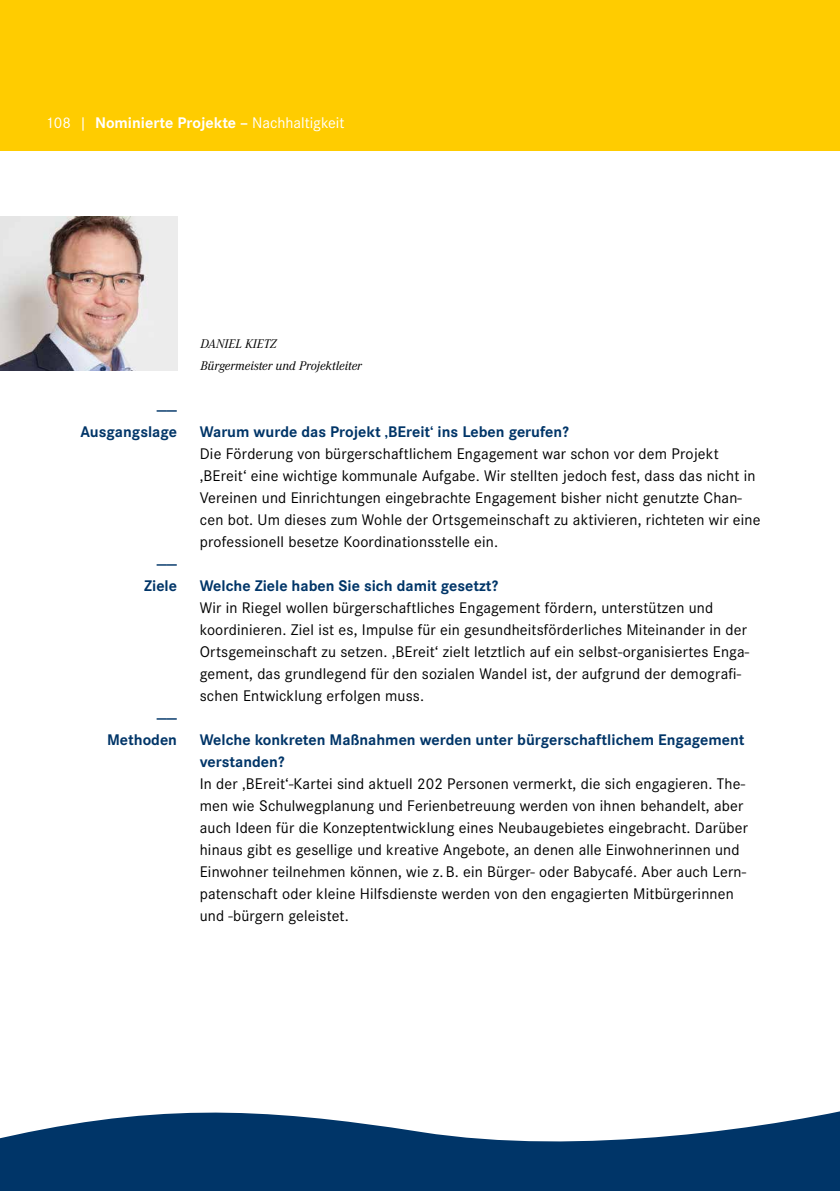
<style>
.page{position:relative;width:840px;height:1191px;background:#fff}
.page>*{position:absolute;margin:0;border:0;box-sizing:border-box;transform-origin:0 0}
.t1{font:16px/22px "Corporate S";letter-spacing:.01em;color:#000}
.t2{font:700 16px/22px "Corporate S";color:#003568;text-align:right}
.t3{font:700 16px "Corporate S";color:#fff}
.t4{font:italic 13px/22px "Corporate A";color:#000}
.s1{font-weight:400}
</style>
<div class="page">
<img style="left:0;top:216px;width:177px;height:154px">
<div style="left:0;top:0;width:839px;height:150px;background:#fc0"></div>
<svg style="left:0;top:1111px;width:839px;height:80px;fill:#003568"></svg>
<p class="t3" style="left:45px;top:114px;width:300px"><span class="s1">108 |</span> Nominierte Projekte – <span class="s1">Nachhaltigkeit</span></p>
<p class="t2" style="left:80px;top:398px;width:98px">——<br>Ausgangslage</p>
<p class="t2" style="left:144px;top:552px;width:34px">——<br>Ziele</p>
<p class="t2" style="left:107px;top:706px;width:71px">——<br>Methoden</p>
<p class="t4" style="left:200px;top:333px;width:163px">Daniel Kietz<br>Bürgermeister und Projektleiter</p>
<p class="t2" style="left:200px;top:420px;width:370px">Warum wurde das Projekt ‚BEreit‘ ins Leben gerufen?</p>
<p class="t1" style="left:200px;top:442px;width:562px">Die Förderung von bürgerschaftlichem Engagement war schon vor dem Projekt ‚BEreit‘ eine wichtige kommunale Aufgabe. Wir stellten jedoch fest, dass das nicht in Vereinen und Einrichtungen eingebrachte Engagement bisher nicht genutzte Chan&shy;cen bot. Um dieses zum Wohle der Ortsgemeinschaft zu aktivieren, richteten wir eine professionell besetze Koordinationsstelle ein.</p>
<p class="t2" style="left:200px;top:574px;width:300px">Welche Ziele haben Sie sich damit gesetzt?</p>
<p class="t1" style="left:200px;top:596px;width:550px">Wir in Riegel wollen bürgerschaftliches Engagement fördern, unterstützen und koordinieren. Ziel ist es, Impulse für ein gesundheitsförderliches Miteinander in der Ortsgemeinschaft zu setzen. ‚BEreit‘ zielt letztlich auf ein selbst-organisiertes Enga&shy;gement, das grundlegend für den sozialen Wandel ist, der aufgrund der demografi&shy;schen Entwicklung erfolgen muss.</p>
<p class="t2" style="left:200px;top:728px;width:546px;text-align:left">Welche konkreten Maßnahmen werden unter bürgerschaftlichem Engagement verstanden?</p>
<p class="t1" style="left:200px;top:772px;width:549px">In der ‚BEreit‘-Kartei sind aktuell 202 Personen vermerkt, die sich engagieren. The&shy;men wie Schulwegplanung und Ferienbetreuung werden von ihnen behandelt, aber auch Ideen für die Konzeptentwicklung eines Neubaugebietes eingebracht. Darüber hinaus gibt es gesellige und kreative Angebote, an denen alle Einwohnerinnen und Einwohner teilnehmen können, wie z. B. ein Bürger- oder Babycafé. Aber auch Lern&shy;patenschaft oder kleine Hilfsdienste werden von den engagierten Mitbürgerinnen und -bürgern geleistet.</p>
</div>
